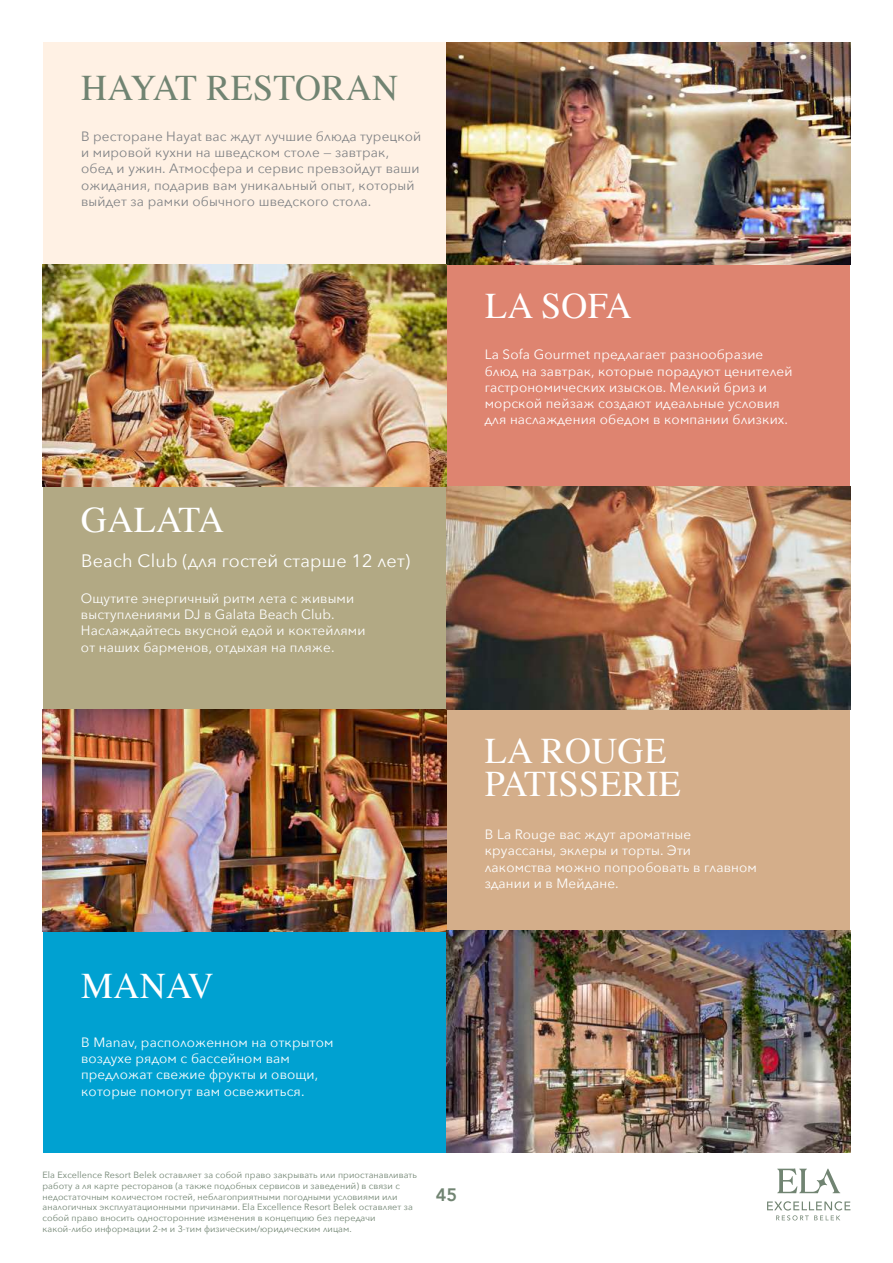
<style>
.page{position:relative;width:893px;height:1263px;background:#fff}
.page>*{position:absolute;margin:0;border:0;box-sizing:border-box;transform-origin:0 0}
.t1{font:36px/33.2px "Times";letter-spacing:.01em;color:#fff}
.t2{font:36px "Times";letter-spacing:.01em;color:#718472}
.t3{font:18px "Avenir Next";letter-spacing:.01em;color:#fff}
.t4{font:800 18px "Avenir";color:#718472}
.t5{font:13.5px/16.2px "Avenir Next";letter-spacing:.01em;color:#fff}
.t6{font:13.5px/16.2px "Avenir Next";letter-spacing:.01em;color:#808285}
.t7{font:9px/10.8px "Avenir Next";letter-spacing:.01em;color:#718472}
</style>
<div class="page">
<div style="left:43px;top:487px;width:403px;height:222px;background:#b2a984"></div>
<div style="left:43px;top:931px;width:403px;height:222px;background:#00a1d1"></div>
<div style="left:446px;top:709px;width:404px;height:222px;background:#d4ae8a"></div>
<div style="left:43px;top:43px;width:403px;height:259px;background:#fff1e4"></div>
<div style="left:446px;top:265px;width:404px;height:222px;background:#de8470"></div>
<img style="left:446px;top:43px;width:404px;height:222px">
<img style="left:446px;top:487px;width:404px;height:222px">
<img style="left:43px;top:709px;width:403px;height:222px">
<img style="left:43px;top:265px;width:403px;height:222px">
<img style="left:446px;top:931px;width:404px;height:222px">
<svg style="left:777px;top:1168px;width:63px;height:25px"></svg>
<svg style="left:767px;top:1201px;width:83px;height:19px"></svg>
<h1 class="t2" style="left:81px;top:55px;width:319px">HAYAT RESTORAN</h1>
<p class="t6" style="left:81px;top:128px;width:342px">В ресторане Hayat вас ждут лучшие блюда турецкой и мировой кухни на шведском столе — завтрак, обед и ужин. Атмосфера и сервис превзойдут ваши ожидания, подарив вам уникальный опыт, который выйдет за рамки обычного шведского стола.</p>
<h1 class="t1" style="left:81px;top:500px;width:144px">GALATA</h1>
<h2 class="t3" style="left:81px;top:546px;width:331px">Beach Club (для гостей старше 12 лет)</h2>
<p class="t5" style="left:81px;top:589px;width:286px">Ощутите энергичный ритм лета с живыми выступлениями DJ в Galata Beach Club.<br>Наслаждайтесь вкусной едой и коктейлями от наших барменов, отдыхая на пляже.</p>
<h1 class="t1" style="left:485px;top:286px;width:148px">LA SOFA</h1>
<p class="t5" style="left:485px;top:346px;width:309px">La Sofa Gourmet предлагает разнообразие блюд на завтрак, которые порадуют ценителей гастрономических изысков. Мелкий бриз и морской пейзаж создают идеальные условия для наслаждения обедом в компании близких.</p>
<h1 class="t1" style="left:485px;top:731px;width:197px">LA ROUGE<br>PATISSERIE</h1>
<p class="t5" style="left:485px;top:826px;width:274px">В La Rouge вас ждут ароматные круассаны, эклеры и торты. Эти лакомства можно попробовать в главном здании и в Мейдане.</p>
<h1 class="t1" style="left:81px;top:966px;width:134px">MANAV</h1>
<p class="t5" style="left:81px;top:1034px;width:254px">В Manav, расположенном на открытом воздухе рядом с бассейном вам предложат свежие фрукты и овощи, которые помогут вам освежиться.</p>
<p class="t7" style="left:43px;top:1169px;width:376px">Ela Excellence Resort Belek оставляет за собой право закрывать или приостанавливать работу а ля карте ресторанов (а также подобных сервисов и заведений) в связи с недостаточным количестом гостей, неблагоприятными погодными условиями или аналогичных эксплуатационными причинами. Ela Excellence Resort Belek оставляет за собой право вносить односторонние изменения в концепцию без передачи какой-либо информации 2-м и 3-тим физическим/юридическим лицам.</p>
<h2 class="t4" style="left:436px;top:1181px;width:23px">45</h2>
</div>
